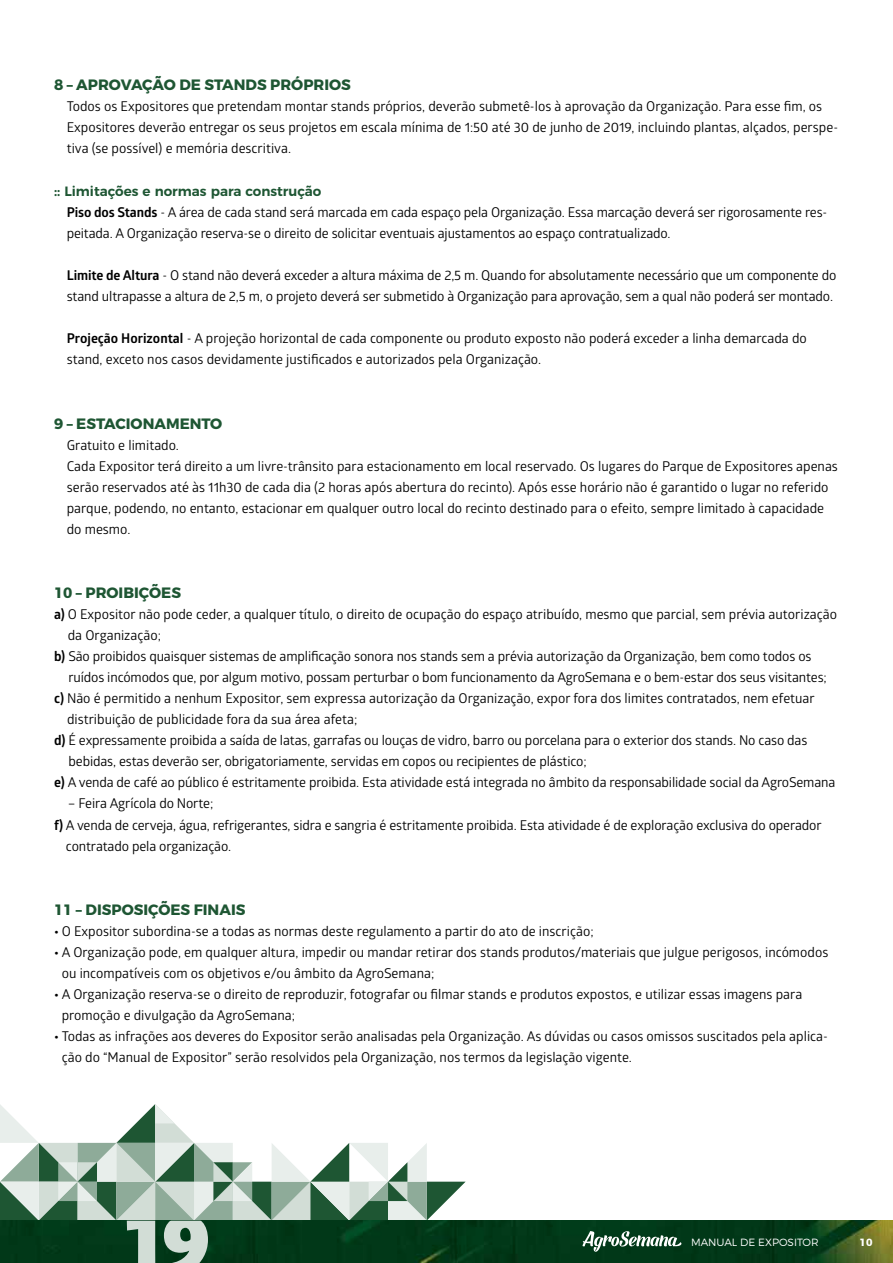
<style>
.page{position:relative;width:893px;height:1263px;background:#fff}
.page>*{position:absolute;margin:0;border:0;box-sizing:border-box;transform-origin:0 0}
.t1{font:700 15px "Montserrat";color:#1e5633}
.t2{font:13.5px/21px "Glober";color:#000}
.t3{font:600 13.5px "Montserrat";color:#1e5633}
.t4{font:300 10.5px "Montserrat";color:#fff}
.t5{font:700 10.5px "Montserrat";color:#fff}
.s1{font-weight:700}
</style>
<div class="page">
<img style="left:466px;top:1220px;width:427px;height:43px">
<svg style="left:583px;top:1231px;width:98px;height:21px"></svg>
<svg style="left:0;top:1104px;width:466px;height:159px"></svg>
<p class="t1" style="left:54px;top:75px;width:298px">8 – APROVAÇÃO DE STANDS PRÓPRIOS</p>
<p class="t2" style="left:67px;top:95px;width:773px">Todos os Expositores que pretendam montar stands próprios, deverão submetê-los à aprovação da Organização. Para esse fim, os<br>Expositores deverão entregar os seus projetos em escala mínima de 1:50 até 30 de junho de 2019, incluindo plantas, alçados, perspe&shy;tiva (se possível) e memória descritiva.</p>
<p class="t3" style="left:54px;top:181px;width:269px">:: Limitações e normas para construção</p>
<p class="t2" style="left:67px;top:201px;width:762px"><span class="s1">Piso dos Stands</span> - A área de cada stand será marcada em cada espaço pela Organização. Essa marcação deverá ser rigorosamente res&shy;peitada. A Organização reserva-se o direito de solicitar eventuais ajustamentos ao espaço contratualizado.</p>
<p class="t2" style="left:67px;top:264px;width:771px"><span class="s1">Limite de Altura</span> - O stand não deverá exceder a altura máxima de 2,5 m. Quando for absolutamente necessário que um componente do stand ultrapasse a altura de 2,5 m, o projeto deverá ser submetido à Organização para aprovação, sem a qual não poderá ser montado.</p>
<p class="t2" style="left:67px;top:328px;width:742px"><span class="s1">Projeção Horizontal</span> - A projeção horizontal de cada componente ou produto exposto não poderá exceder a linha demarcada do stand, exceto nos casos devidamente justificados e autorizados pela Organização.</p>
<p class="t1" style="left:54px;top:414px;width:170px">9 – ESTACIONAMENTO</p>
<p class="t2" style="left:67px;top:434px;width:773px">Gratuito e limitado.<br>Cada Expositor terá direito a um livre-trânsito para estacionamento em local reservado. Os lugares do Parque de Expositores apenas serão reservados até às 11h30 de cada dia (2 horas após abertura do recinto). Após esse horário não é garantido o lugar no referido parque, podendo, no entanto, estacionar em qualquer outro local do recinto destinado para o efeito, sempre limitado à capacidade do mesmo.</p>
<p class="t1" style="left:54px;top:584px;width:129px">10 – PROIBIÇÕES</p>
<p class="t2" style="left:54px;top:603px;width:785px"><span class="s1">a)</span> O Expositor não pode ceder, a qualquer título, o direito de ocupação do espaço atribuído, mesmo que parcial, sem prévia autorização</p>
<p class="t2" style="left:68px;top:624px;width:95px">da Organização;</p>
<p class="t2" style="left:54px;top:645px;width:759px"><span class="s1">b)</span> São proibidos quaisquer sistemas de amplificação sonora nos stands sem a prévia autorização da Organização, bem como todos os</p>
<p class="t2" style="left:68px;top:666px;width:760px">ruídos incómodos que, por algum motivo, possam perturbar o bom funcionamento da AgroSemana e o bem-estar dos seus visitantes;</p>
<p class="t2" style="left:54px;top:688px;width:762px"><span class="s1">c)</span> Não é permitido a nenhum Expositor, sem expressa autorização da Organização, expor fora dos limites contratados, nem efetuar</p>
<p class="t2" style="left:67px;top:709px;width:292px">distribuição de publicidade fora da sua área afeta;</p>
<p class="t2" style="left:54px;top:730px;width:755px"><span class="s1">d)</span> É expressamente proibida a saída de latas, garrafas ou louças de vidro, barro ou porcelana para o exterior dos stands. No caso das</p>
<p class="t2" style="left:69px;top:751px;width:520px">bebidas, estas deverão ser, obrigatoriamente, servidas em copos ou recipientes de plástico;</p>
<p class="t2" style="left:54px;top:772px;width:783px"><span class="s1">e)</span> A venda de café ao público é estritamente proibida. Esta atividade está integrada no âmbito da responsabilidade social da AgroSemana</p>
<p class="t2" style="left:68px;top:793px;width:147px">– Feira Agrícola do Norte;</p>
<p class="t2" style="left:54px;top:814px;width:769px"><span class="s1">f)</span> A venda de cerveja, água, refrigerantes, sidra e sangria é estritamente proibida. Esta atividade é de exploração exclusiva do operador</p>
<p class="t2" style="left:66px;top:835px;width:167px">contratado pela organização.</p>
<p class="t1" style="left:54px;top:900px;width:193px">11 – DISPOSIÇÕES FINAIS</p>
<p class="t2" style="left:54px;top:920px;width:541px"><span class="s1">•</span> O Expositor subordina-se a todas as normas deste regulamento a partir do ato de inscrição;</p>
<p class="t2" style="left:62px;top:941px;width:768px;text-indent:-8px"><span class="s1">•</span> A Organização pode, em qualquer altura, impedir ou mandar retirar dos stands produtos/materiais que julgue perigosos, incómodos ou incompatíveis com os objetivos e/ou âmbito da AgroSemana;</p>
<p class="t2" style="left:62px;top:983px;width:742px;text-indent:-8px"><span class="s1">•</span> A Organização reserva-se o direito de reproduzir, fotografar ou filmar stands e produtos expostos, e utilizar essas imagens para promoção e divulgação da AgroSemana;</p>
<p class="t2" style="left:62px;top:1025px;width:768px;text-indent:-8px"><span class="s1">•</span> Todas as infrações aos deveres do Expositor serão analisadas pela Organização. As dúvidas ou casos omissos suscitados pela aplica&shy;ção do “Manual de Expositor” serão resolvidos pela Organização, nos termos da legislação vigente.</p>
<p class="t4" style="left:691px;top:1236px;width:129px">MANUAL DE EXPOSITOR</p>
<p class="t5" style="left:859px;top:1236px;width:14px">10</p>
</div>
